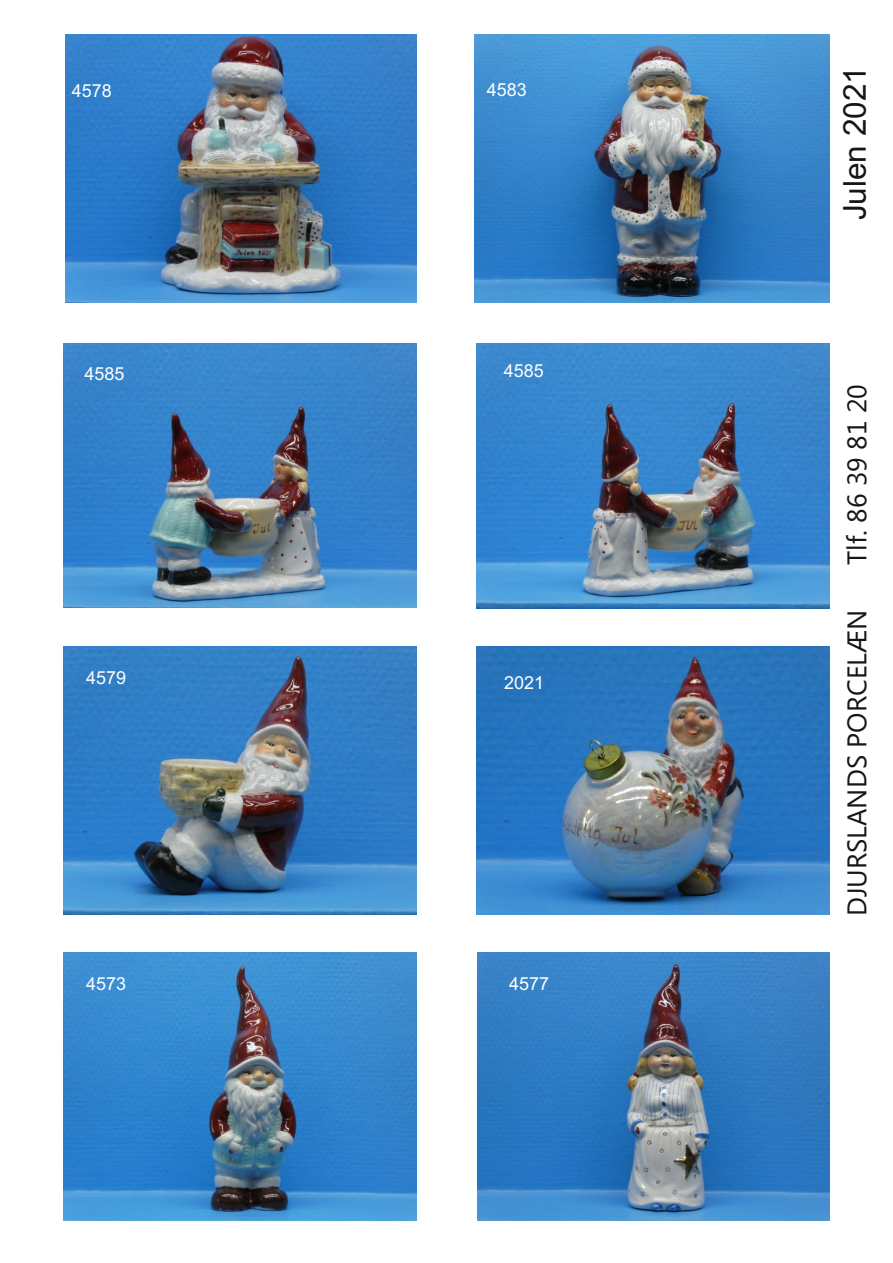
<style>
.page{position:relative;width:893px;height:1263px;background:#fff}
.page>*{position:absolute;margin:0;border:0;box-sizing:border-box;transform-origin:0 0}
.t1{font:31.5px "Arial";color:#151616}
.t2{font:27px "Ebrima";color:#151616}
.t3{font:18px "Arial";color:#fff}
</style>
<div class="page">
<img style="left:475px;top:34px;width:355px;height:268px">
<img style="left:66px;top:34px;width:350px;height:268px">
<img style="left:64px;top:344px;width:352px;height:264px">
<img style="left:476px;top:344px;width:353px;height:264px">
<img style="left:64px;top:646px;width:352px;height:268px">
<img style="left:476px;top:646px;width:353px;height:268px">
<img style="left:64px;top:952px;width:352px;height:268px">
<img style="left:477px;top:952px;width:352px;height:268px">
<p class="t3" style="left:72px;top:84px;width:42px">4578</p>
<p class="t3" style="left:487px;top:83px;width:42px">4583</p>
<p class="t3" style="left:84px;top:367px;width:42px">4585</p>
<p class="t3" style="left:504px;top:363px;width:42px">4585</p>
<p class="t3" style="left:86px;top:671px;width:42px">4579</p>
<p class="t3" style="left:504px;top:676px;width:42px">2021</p>
<p class="t3" style="left:86px;top:977px;width:42px">4573</p>
<p class="t3" style="left:509px;top:977px;width:42px">4577</p>
<h1 class="t1" style="left:843px;top:220px;width:156px;rotate:-90deg">Julen 2021</h1>
<h2 class="t2" style="left:847px;top:565px;width:183px;rotate:-90deg">Tlf. 86 39 81 20</h2>
<h2 class="t2" style="left:847px;top:916px;width:308px;rotate:-90deg">DJURSLANDS PORCELÆN</h2>
</div>
